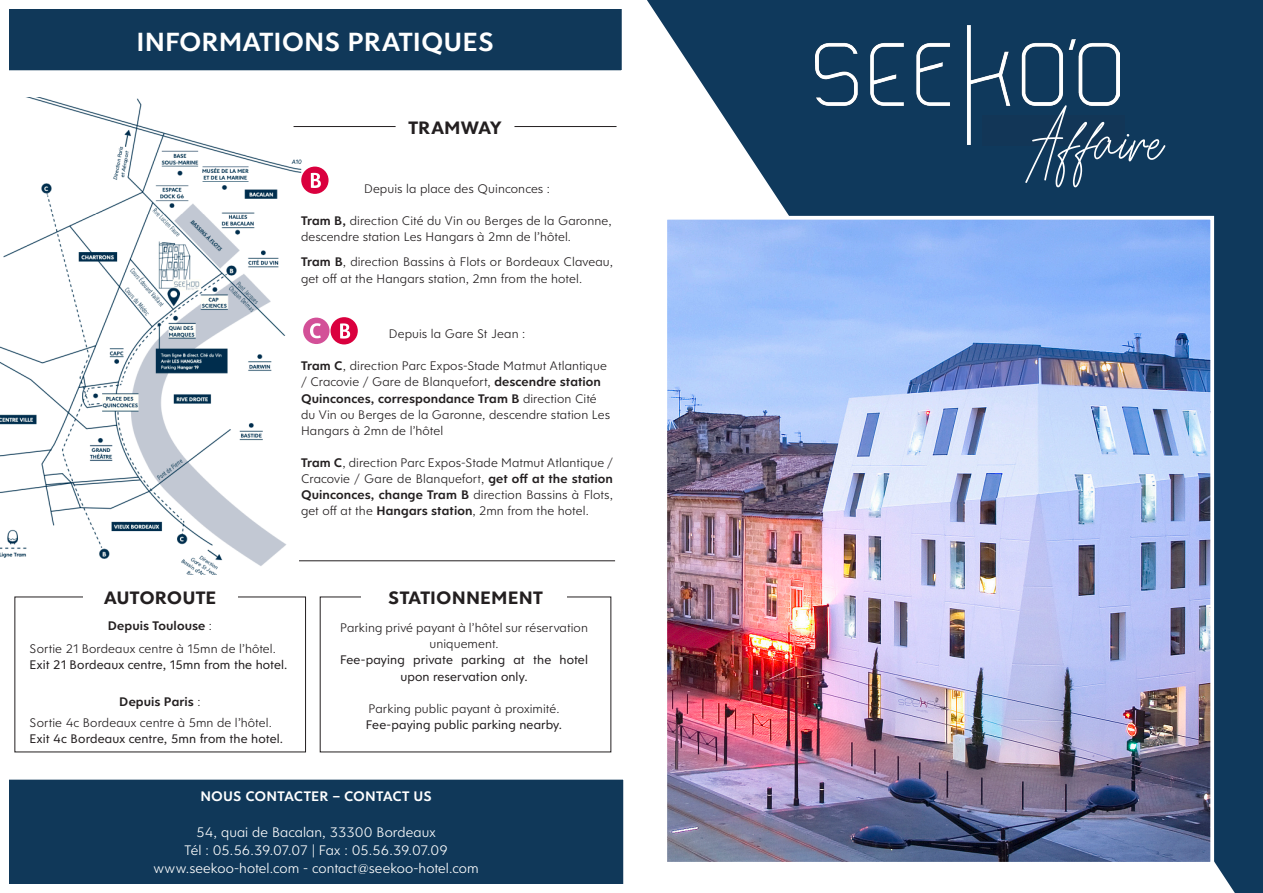
<style>
.page{position:relative;width:1263px;height:893px;background:#fff}
.page>*{position:absolute;margin:0;border:0;box-sizing:border-box;transform-origin:0 0}
.Coordonnées{font:64.5px "Hamillton Demo";letter-spacing:-.005em;color:#fff}
.Coordonnées-2{font:600 28.5px "Clarika Geometric";color:#fff}
.Coordonnées-3{font:700 19.5px "Clarika Geometric";letter-spacing:.005em;color:#231f20}
.Coordonnées-4{font:300 15px "Clarika Geometric";color:#fff}
.Coordonnées-5{font:600 15px "Clarika Geometric";letter-spacing:.01em;color:#fff}
.Coordonnées-6{font:300 13.5px/16.2px "Clarika Geometric";letter-spacing:.005em;color:#231f20}
.Coordonnées-7{font:13.5px/16.2px "Clarika Geometric";letter-spacing:.005em;color:#231f20;text-align:center}
.Coordonnées-8{font:600 13.5px "Clarika Geometric";letter-spacing:.005em;color:#231f20}
.s1{font-weight:600}
.s2{font-weight:300}
</style>
<div class="page">
<div style="left:4px;top:775px;width:624px;height:113px;background:#103859"></div>
<div style="left:0;top:771px;width:632px;height:122px;border:9px solid #fff"></div>
<svg style="left:647px;top:0;width:616px;height:893px;fill:#0f395c"></svg>
<div style="left:4px;top:4px;width:622px;height:71px;background:#103859"></div>
<div style="left:0;top:0;width:631px;height:79px;border:9px solid #fff"></div>
<img style="left:661px;top:214px;width:555px;height:653px">
<img style="left:815px;top:26px;width:304px;height:118px">
<img style="left:0;top:97px;width:306px;height:477px">
<div style="left:301px;top:167px;width:28px;height:27px;background:#da003e;border-radius:50%"></div>
<svg style="left:311px;top:173px;width:10px;height:15px"></svg>
<div style="left:330px;top:317px;width:28px;height:27px;background:#da003e;border-radius:50%"></div>
<svg style="left:340px;top:323px;width:10px;height:16px"></svg>
<div style="left:303px;top:318px;width:27px;height:26px;background:#d35098;border-radius:50%"></div>
<svg style="left:310px;top:323px;width:11px;height:15px"></svg>
<hr style="left:514px;top:126px;width:102px;height:1px;background:#231f20">
<hr style="left:294px;top:126px;width:102px;height:1px;background:#231f20">
<hr style="left:299px;top:560px;width:316px;height:1px;background:#231f20">
<div style="left:982px;top:115px;width:143px;height:31px;background:#123657"></div>
<p class="Coordonnées-2" style="left:137px;top:23px;width:359px">INFORMATIONS PRATIQUES</p>
<p class="Coordonnées-3" style="left:408px;top:115px;width:95px">TRAMWAY</p>
<p class="Coordonnées-6" style="left:364px;top:180px;width:188px">Depuis la place des Quinconces :</p>
<p class="Coordonnées-6" style="left:301px;top:212px;width:312px"><span class="s1">Tram B,</span> direction Cité du Vin ou Berges de la Garonne, descendre station Les Hangars à 2mn de l’hôtel.</p>
<p class="Coordonnées-6" style="left:301px;top:254px;width:314px"><span class="s1">Tram B</span>, direction Bassins à Flots or Bordeaux Claveau, get off at the Hangars station, 2mn from the hotel.</p>
<p class="Coordonnées-6" style="left:389px;top:325px;width:138px">Depuis la Gare St Jean :</p>
<p class="Coordonnées-6" style="left:301px;top:357px;width:311px"><span class="s1">Tram C</span>, direction Parc Expos-Stade Matmut Atlantique / Cracovie / Gare de Blanquefort, <span class="s1">descendre station Quinconces, correspondance Tram B</span> direction Cité du Vin ou Berges de la Garonne, descendre station Les Hangars à 2mn de l’hôtel</p>
<p class="Coordonnées-6" style="left:301px;top:454px;width:314px;text-align:justify"><span class="s1">Tram C</span>, direction Parc Expos-Stade Matmut Atlantique / Cracovie / Gare de Blanquefort, <span class="s1">get off at the station Quinconces, change Tram B</span> direction Bassins à Flots, get off at the <span class="s1">Hangars station</span>, 2mn from the hotel.</p>
<p class="Coordonnées-3" style="left:104px;top:585px;width:114px">AUTOROUTE</p>
<p class="Coordonnées-3" style="left:388px;top:585px;width:156px">STATIONNEMENT</p>
<p class="Coordonnées-8" style="left:108px;top:617px;width:106px">Depuis Toulouse <span class="s2">:</span></p>
<p class="Coordonnées-6" style="left:30px;top:640px;width:248px">Sortie 21 Bordeaux centre à 15mn de l’hôtel.</p>
<p class="Coordonnées-7" style="left:30px;top:656px;width:259px">Exit 21 Bordeaux centre, 15mn from the hotel.</p>
<p class="Coordonnées-8" style="left:119px;top:693px;width:83px">Depuis Paris <span class="s2">:</span></p>
<p class="Coordonnées-6" style="left:30px;top:714px;width:244px">Sortie 4c Bordeaux centre à 5mn de l’hôtel.</p>
<p class="Coordonnées-7" style="left:30px;top:730px;width:255px">Exit 4c Bordeaux centre, 5mn from the hotel.</p>
<p class="Coordonnées-6" style="left:340px;top:619px;width:249px;text-align:center">Parking privé payant à l’hôtel sur réservation uniquement.</p>
<p class="Coordonnées-7" style="left:340px;top:652px;width:249px">Fee-paying private parking at the hotel upon reservation only.</p>
<p class="Coordonnées-6" style="left:369px;top:700px;width:192px">Parking public payant à proximité.</p>
<p class="Coordonnées-7" style="left:366px;top:716px;width:198px">Fee-paying public parking nearby.</p>
<p class="Coordonnées-5" style="left:200px;top:787px;width:233px">NOUS CONTACTER – CONTACT US</p>
<p class="Coordonnées-4" style="left:197px;top:823px;width:240px">54, quai de Bacalan, 33300 Bordeaux</p>
<p class="Coordonnées-4" style="left:184px;top:841px;width:265px">Tél : 05.56.39.07.07 | Fax : 05.56.39.07.09</p>
<p class="Coordonnées-4" style="left:154px;top:859px;width:327px">www.seekoo-hotel.com - contact@seekoo-hotel.com</p>
<p class="Coordonnées" style="left:1032px;top:102px;width:132px">Affaire</p>
</div>
